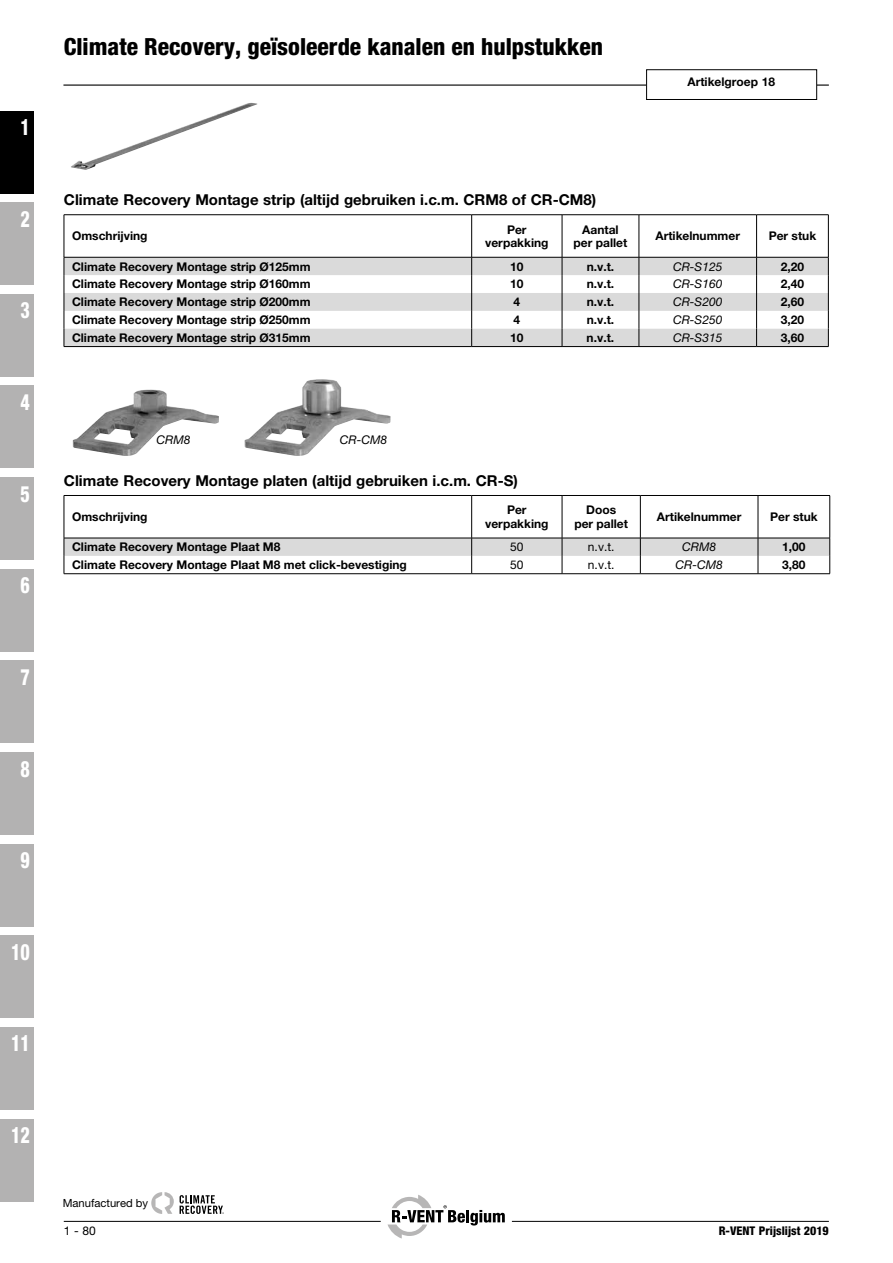
<style>
.page{position:relative;width:893px;height:1263px;background:#fff}
.page>*{position:absolute;margin:0;border:0;box-sizing:border-box;transform-origin:0 0}
.t1{font:800 condensed 23.7px "Helvetica Neue LT Pro";color:#000}
.t2{font:800 condensed 22.5px "Helvetica Neue LT Pro";color:#fff;scale:.8 1}
.t3{font:700 15px "Helvetica Neue LT Pro";color:#000}
.t4{font:700 12px/13.5px "Helvetica Neue LT Pro";color:#000;text-align:center}
.t5{font:italic 12px "Helvetica Neue LT Pro";color:#000}
.t6{font:12px "Helvetica Neue LT Pro";color:#000}
.t7{font:800 condensed 12px "Helvetica Neue LT Pro";color:#000}
.t8{font:11.25px "Helvetica Neue LT Pro";color:#000}
</style>
<div class="page">
<svg style="left:65px;top:258px;width:763px;height:88px;fill:#dadada"></svg>
<hr style="left:64px;top:214px;width:408px;height:1px;background:#000">
<hr style="left:64px;top:215px;width:1px;height:42px;background:#000">
<hr style="left:472px;top:214px;width:90px;height:1px;background:#000">
<hr style="left:471px;top:215px;width:1px;height:42px;background:#000">
<hr style="left:562px;top:214px;width:77px;height:1px;background:#000">
<hr style="left:562px;top:215px;width:1px;height:42px;background:#000">
<hr style="left:639px;top:214px;width:118px;height:1px;background:#000">
<hr style="left:639px;top:215px;width:1px;height:42px;background:#000">
<hr style="left:757px;top:214px;width:71px;height:1px;background:#000">
<hr style="left:756px;top:215px;width:1px;height:42px;background:#000">
<hr style="left:828px;top:215px;width:1px;height:42px;background:#000">
<hr style="left:64px;top:257px;width:408px;height:1px;background:#000">
<hr style="left:472px;top:257px;width:90px;height:1px;background:#000">
<hr style="left:562px;top:257px;width:77px;height:1px;background:#000">
<hr style="left:639px;top:257px;width:118px;height:1px;background:#000">
<hr style="left:757px;top:257px;width:71px;height:1px;background:#000">
<svg style="left:64px;top:257px;width:1px;height:89px"></svg>
<svg style="left:471px;top:257px;width:1px;height:89px"></svg>
<svg style="left:562px;top:257px;width:1px;height:89px"></svg>
<svg style="left:639px;top:257px;width:1px;height:89px"></svg>
<svg style="left:756px;top:257px;width:1px;height:89px"></svg>
<svg style="left:828px;top:257px;width:1px;height:89px"></svg>
<hr style="left:64px;top:346px;width:408px;height:1px;background:#000">
<hr style="left:472px;top:346px;width:90px;height:1px;background:#000">
<hr style="left:562px;top:346px;width:77px;height:1px;background:#000">
<hr style="left:639px;top:346px;width:118px;height:1px;background:#000">
<hr style="left:757px;top:346px;width:71px;height:1px;background:#000">
<img style="left:71px;top:103px;width:186px;height:67px">
<img style="left:73px;top:389px;width:146px;height:67px">
<img style="left:244px;top:379px;width:147px;height:77px">
<hr style="left:64px;top:495px;width:408px;height:1px;background:#000">
<hr style="left:64px;top:496px;width:1px;height:42px;background:#000">
<hr style="left:472px;top:495px;width:90px;height:1px;background:#000">
<hr style="left:471px;top:496px;width:1px;height:42px;background:#000">
<hr style="left:562px;top:495px;width:78px;height:1px;background:#000">
<hr style="left:562px;top:496px;width:1px;height:42px;background:#000">
<hr style="left:640px;top:495px;width:118px;height:1px;background:#000">
<hr style="left:640px;top:496px;width:1px;height:42px;background:#000">
<hr style="left:758px;top:495px;width:72px;height:1px;background:#000">
<hr style="left:758px;top:496px;width:1px;height:42px;background:#000">
<hr style="left:829px;top:496px;width:1px;height:42px;background:#000">
<svg style="left:64px;top:538px;width:766px;height:35px"></svg>
<hr style="left:64px;top:573px;width:408px;height:1px;background:#000">
<hr style="left:472px;top:573px;width:90px;height:1px;background:#000">
<hr style="left:562px;top:573px;width:78px;height:1px;background:#000">
<hr style="left:640px;top:573px;width:118px;height:1px;background:#000">
<hr style="left:758px;top:573px;width:72px;height:1px;background:#000">
<hr style="left:63px;top:85px;width:766px;height:1px;background:#000">
<div style="left:647px;top:70px;width:170px;height:29px;background:#fff"></div>
<div style="left:646px;top:70px;width:171px;height:30px;border:1px solid #000"></div>
<svg style="left:151px;top:1192px;width:23px;height:22px"></svg>
<svg style="left:180px;top:1195px;width:44px;height:19px"></svg>
<hr style="left:64px;top:1221px;width:317px;height:1px;background:#000">
<hr style="left:512px;top:1221px;width:317px;height:1px;background:#000">
<div style="left:0;top:111px;width:33px;height:82px;background:#000"></div>
<div style="left:0;top:202px;width:33px;height:83px;background:#b3b2b2"></div>
<div style="left:0;top:294px;width:33px;height:83px;background:#b3b2b2"></div>
<div style="left:0;top:385px;width:33px;height:83px;background:#b3b2b2"></div>
<div style="left:0;top:477px;width:33px;height:83px;background:#b3b2b2"></div>
<div style="left:0;top:569px;width:33px;height:83px;background:#b3b2b2"></div>
<div style="left:0;top:660px;width:33px;height:83px;background:#b3b2b2"></div>
<div style="left:0;top:752px;width:33px;height:83px;background:#b3b2b2"></div>
<div style="left:0;top:844px;width:33px;height:83px;background:#b3b2b2"></div>
<div style="left:0;top:935px;width:33px;height:83px;background:#b3b2b2"></div>
<div style="left:0;top:1027px;width:33px;height:83px;background:#b3b2b2"></div>
<div style="left:0;top:1118px;width:33px;height:83px;background:#b3b2b2"></div>
<svg style="left:387px;top:1195px;width:118px;height:43px"></svg>
<h2 class="t2" style="left:21px;top:113px;width:13px">1</h2>
<h2 class="t2" style="left:21px;top:205px;width:13px">2</h2>
<h2 class="t2" style="left:21px;top:296px;width:13px">3</h2>
<h2 class="t2" style="left:21px;top:388px;width:13px">4</h2>
<h2 class="t2" style="left:21px;top:480px;width:13px">5</h2>
<h2 class="t2" style="left:21px;top:571px;width:13px">6</h2>
<h2 class="t2" style="left:21px;top:663px;width:13px">7</h2>
<h2 class="t2" style="left:21px;top:755px;width:13px">8</h2>
<h2 class="t2" style="left:21px;top:846px;width:13px">9</h2>
<h2 class="t2" style="left:11px;top:938px;width:25px">10</h2>
<h2 class="t2" style="left:11px;top:1029px;width:25px">11</h2>
<h2 class="t2" style="left:11px;top:1121px;width:25px">12</h2>
<h1 class="t1" style="left:64px;top:32px;width:541px">Climate Recovery, geïsoleerde kanalen en hulpstukken</h1>
<p class="t4" style="left:687px;top:75px;width:89px">Artikelgroep 18</p>
<p class="t3" style="left:64px;top:190px;width:534px">Climate Recovery Montage strip (altijd gebruiken i.c.m. CRM8 of CR-CM8)</p>
<p class="t4" style="left:72px;top:229px;width:77px">Omschrijving</p>
<p class="t4" style="left:485px;top:222px;width:65px">Per verpakking</p>
<p class="t4" style="left:574px;top:222px;width:55px">Aantal per pallet</p>
<p class="t4" style="left:655px;top:229px;width:86px">Artikelnummer</p>
<p class="t4" style="left:769px;top:229px;width:49px">Per stuk</p>
<p class="t4" style="left:72px;top:259px;width:240px">Climate Recovery Montage strip Ø125mm</p>
<p class="t4" style="left:510px;top:259px;width:15px">10</p>
<p class="t4" style="left:587px;top:259px;width:29px">n.v.t.</p>
<p class="t5" style="left:673px;top:259px;width:51px">CR-S125</p>
<p class="t4" style="left:781px;top:259px;width:25px">2,20</p>
<p class="t4" style="left:72px;top:277px;width:240px">Climate Recovery Montage strip Ø160mm</p>
<p class="t4" style="left:510px;top:277px;width:15px">10</p>
<p class="t4" style="left:587px;top:277px;width:29px">n.v.t.</p>
<p class="t5" style="left:673px;top:277px;width:51px">CR-S160</p>
<p class="t4" style="left:781px;top:277px;width:25px">2,40</p>
<p class="t4" style="left:72px;top:295px;width:240px">Climate Recovery Montage strip Ø200mm</p>
<p class="t4" style="left:513px;top:295px;width:8px">4</p>
<p class="t4" style="left:587px;top:295px;width:29px">n.v.t.</p>
<p class="t5" style="left:673px;top:295px;width:51px">CR-S200</p>
<p class="t4" style="left:781px;top:295px;width:25px">2,60</p>
<p class="t4" style="left:72px;top:313px;width:240px">Climate Recovery Montage strip Ø250mm</p>
<p class="t4" style="left:513px;top:313px;width:8px">4</p>
<p class="t4" style="left:587px;top:313px;width:29px">n.v.t.</p>
<p class="t5" style="left:673px;top:313px;width:51px">CR-S250</p>
<p class="t4" style="left:781px;top:313px;width:25px">3,20</p>
<p class="t4" style="left:72px;top:331px;width:240px">Climate Recovery Montage strip Ø315mm</p>
<p class="t4" style="left:510px;top:331px;width:15px">10</p>
<p class="t4" style="left:587px;top:331px;width:29px">n.v.t.</p>
<p class="t5" style="left:673px;top:330px;width:51px">CR-S315</p>
<p class="t4" style="left:781px;top:331px;width:25px">3,60</p>
<p class="t5" style="left:156px;top:433px;width:35px">CRM8</p>
<p class="t5" style="left:340px;top:433px;width:49px">CR-CM8</p>
<p class="t3" style="left:64px;top:471px;width:455px">Climate Recovery Montage platen (altijd gebruiken i.c.m. CR-S)</p>
<p class="t4" style="left:72px;top:510px;width:77px">Omschrijving</p>
<p class="t4" style="left:485px;top:503px;width:65px">Per verpakking</p>
<p class="t4" style="left:574px;top:503px;width:55px">Doos<br>per pallet</p>
<p class="t4" style="left:657px;top:510px;width:86px">Artikelnummer</p>
<p class="t4" style="left:770px;top:510px;width:49px">Per stuk</p>
<p class="t4" style="left:72px;top:540px;width:210px">Climate Recovery Montage Plaat M8</p>
<p class="t6" style="left:510px;top:540px;width:15px">50</p>
<p class="t6" style="left:588px;top:540px;width:28px">n.v.t.</p>
<p class="t5" style="left:682px;top:540px;width:35px">CRM8</p>
<p class="t4" style="left:782px;top:540px;width:25px">1,00</p>
<p class="t4" style="left:72px;top:558px;width:336px">Climate Recovery Montage Plaat M8 met click-bevestiging</p>
<p class="t6" style="left:510px;top:558px;width:15px">50</p>
<p class="t6" style="left:588px;top:558px;width:28px">n.v.t.</p>
<p class="t5" style="left:675px;top:557px;width:49px">CR-CM8</p>
<p class="t4" style="left:782px;top:558px;width:25px">3,80</p>
<p class="t8" style="left:63px;top:1196px;width:87px">Manufactured by</p>
<p class="t6" style="left:64px;top:1223px;width:34px">1 - 80</p>
<p class="t7" style="left:719px;top:1223px;width:112px">R-VENT Prijslijst 2019</p>
</div>
